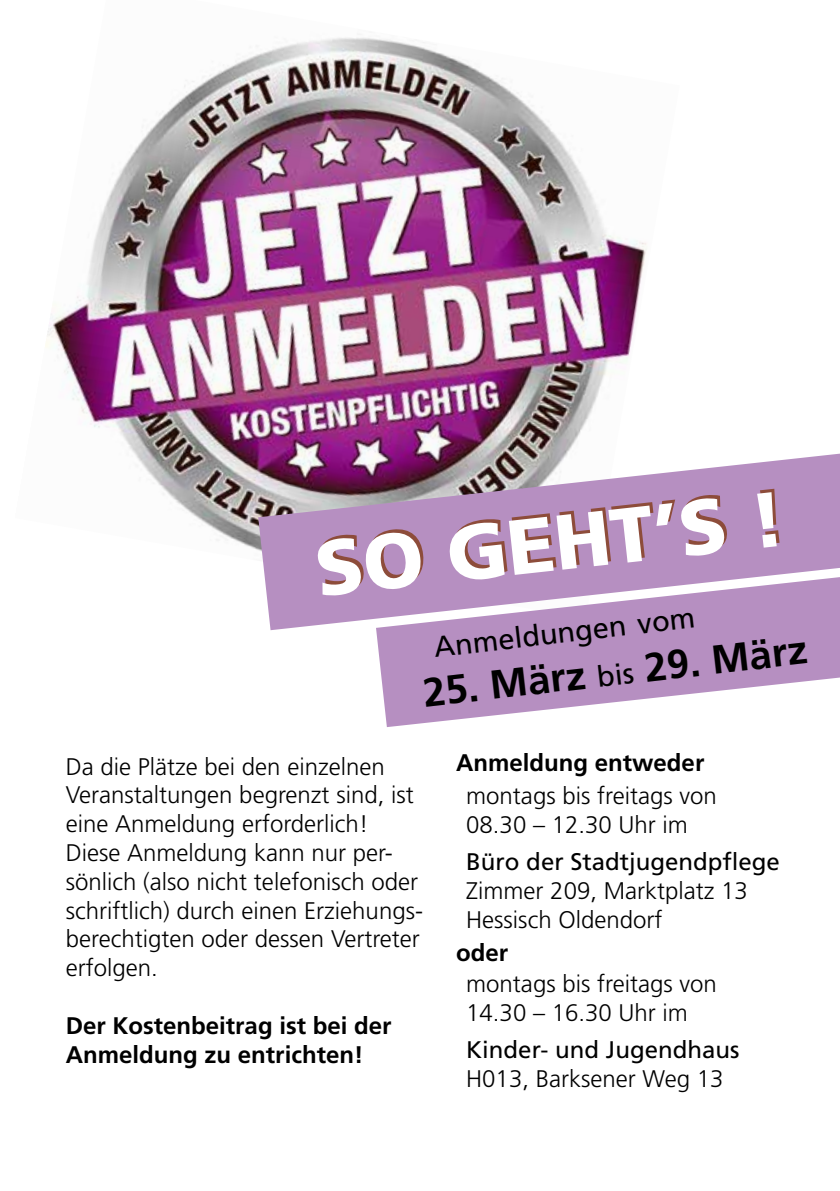
<style>
.page{position:relative;width:840px;height:1191px;background:#fff}
.page>*{position:absolute;margin:0;border:0;box-sizing:border-box;transform-origin:0 0}
.t1{font:900 77.8px "Frutiger";color:#8d4c3a}
.t2{font:700 40.2px "Frutiger";color:#000}
.t3{font:29px "Frutiger";color:#000}
.t4{font:300 24px/28.8px "Frutiger";color:#000}
.t5{font:700 24px/28.8px "Frutiger";color:#000}
.t6{font:24px "Frutiger";color:#000}
.t7{font:24px "Frutiger CE";color:#000}
.s1{font-weight:400;font-size:29px}
</style>
<div class="page">
<img style="left:45px;top:37px;width:602px;height:513px">
<svg style="left:258px;top:453px;width:581px;height:177px;background:#b491ba"></svg>
<svg style="left:376px;top:577px;width:463px;height:150px;fill:#b68fc1"></svg>
<h1 class="t1" style="left:313px;top:518px;width:472px;rotate:-6deg">SO GEHT’S !</h1>
<p class="t3" style="left:432px;top:629px;width:264px;rotate:-6deg">Anmeldungen vom</p>
<h2 class="t2" style="left:420px;top:668px;width:387px;rotate:-6deg">25. März <span class="s1">bis</span> 29. März</h2>
<p class="t4" style="left:66px;top:752px;width:358px">Da die Plätze bei den einzelnen<br>Veranstaltungen begrenzt sind, ist eine Anmeldung erforderlich!<br>Diese Anmeldung kann nur per&shy;sönlich (also nicht telefonisch oder schriftlich) durch einen Erziehungs&shy;berechtigten oder dessen Vertreter erfolgen.</p>
<p class="t5" style="left:66px;top:1010px;width:327px">Der Kostenbeitrag ist bei der<br>Anmeldung zu entrichten!</p>
<p class="t5" style="left:456px;top:748px;width:250px">Anmeldung entweder</p>
<p class="t4" style="left:466px;top:781px;width:252px">montags bis freitags von<br>08.30 – 12.30 Uhr im</p>
<p class="t6" style="left:466px;top:847px;width:315px">Büro der Stadtjugendpflege</p>
<p class="t4" style="left:466px;top:876px;width:283px">Zimmer 209, Marktplatz 13<br>Hessisch Oldendorf</p>
<p class="t5" style="left:456px;top:938px;width:54px">oder</p>
<p class="t4" style="left:466px;top:969px;width:252px">montags bis freitags von<br>14.30 – 16.30 Uhr im</p>
<p class="t7" style="left:466px;top:1035px;width:274px">Kinder- und Jugendhaus</p>
<p class="t4" style="left:466px;top:1064px;width:258px">H013, Barksener Weg 13</p>
</div>
